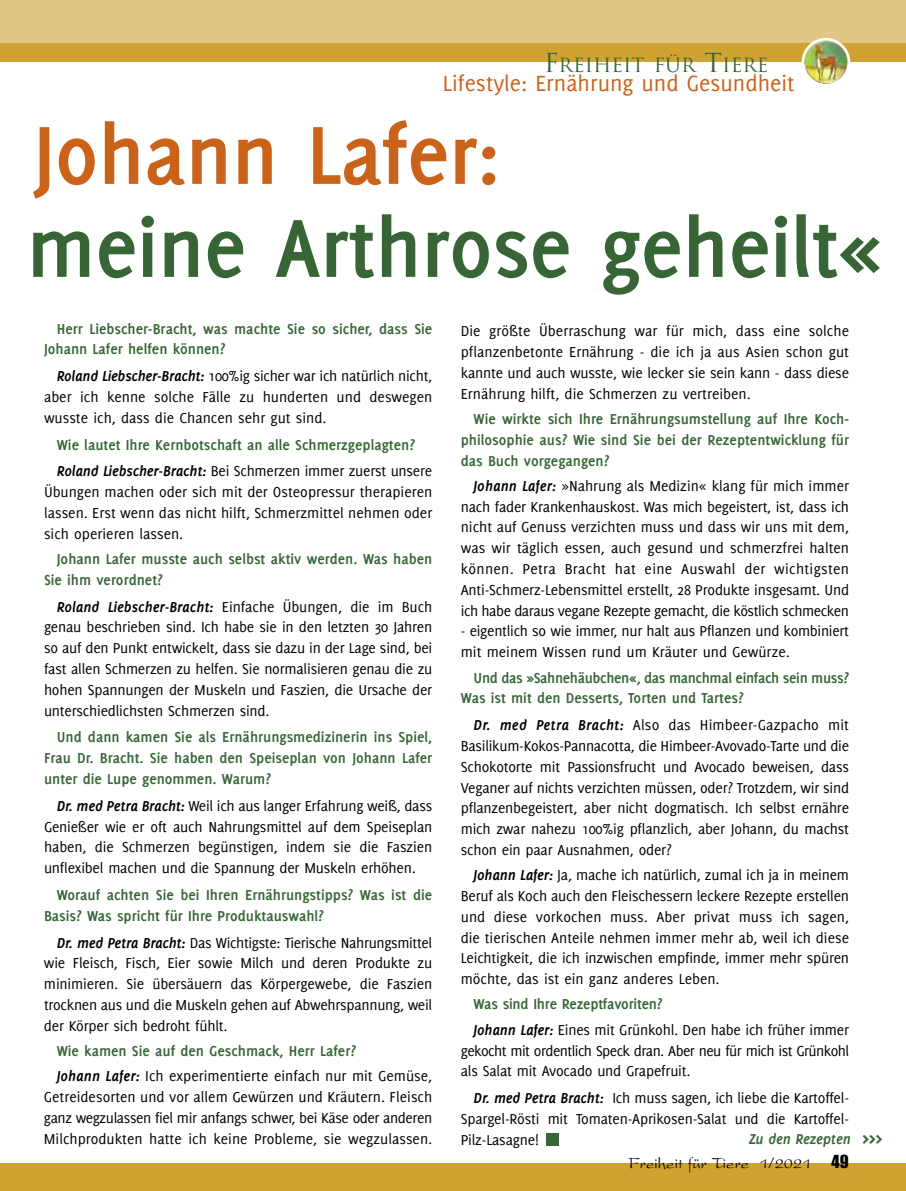
<style>
.page{position:relative;width:906px;height:1191px;background:#fff}
.page>*{position:absolute;margin:0;border:0;box-sizing:border-box;transform-origin:0 0}
.t1{font:700 90px "Delicious";letter-spacing:-.005em;color:#376536}
.t2{font:700 90px "Delicious";letter-spacing:-.005em;color:#cb621a}
.t3{font:24px "Delicious";color:#cb621a}
.t4{font:19.2px "Trajan";color:#376536}
.t5{font:16.5px "President";color:#000}
.t6{font:15.75px/20.9px "Delicious";letter-spacing:-.015em;color:#000;text-align:justify}
.t7{font:700 15.75px/20.9px "Delicious";color:#376536}
.t8{font:15.75px/20.9px "Delicious";letter-spacing:-.035em;color:#000}
.t9{font:700 15.75px/20.9px "Delicious";letter-spacing:-.02em;color:#376536}
.t10{font:italic 700 15.75px "Delicious";letter-spacing:-.015em;color:#376536}
.s1{font-size:25.5px}
.s2{font-weight:700;font-style:italic}
.s3{font-style:italic;color:#000}
.s4{font-weight:400;color:#000}
.s5{font-weight:700;color:#376536}
.s6{font-style:normal;font-size:22.5px}
.s7{font-family:"Impact"}
</style>
<div class="page">
<div style="left:0;top:1163px;width:906px;height:28px;background:#cfa232"></div>
<div style="left:0;top:0;width:906px;height:44px;background:#e2c784"></div>
<div style="left:0;top:43px;width:906px;height:18px;background:#cfa232"></div>
<img style="left:801px;top:38px;width:49px;height:46px">
<div style="left:546px;top:1133px;width:13px;height:12px;background:#376536"></div>
<p class="t4" style="left:544px;top:54px;width:226px"><span class="s1">F</span>REIHEIT FÜR <span class="s1">T</span>IERE</p>
<h2 class="t3" style="left:443px;top:74px;width:353px">Lifestyle: Ernährung und Gesundheit</h2>
<h1 class="t2" style="left:33px;top:121px;width:468px">Johann Lafer:</h1>
<h1 class="t1" style="left:26px;top:214px;width:858px">meine Arthrose geheilt«</h1>
<p class="t7" style="left:44px;top:319px;width:390px;text-indent:13px">Herr Liebscher-Bracht, was machte Sie so sicher, dass Sie<br>Johann Lafer helfen können?</p>
<p class="t6" style="left:44px;top:367px;width:390px;text-indent:13px"><span class="s2">Roland Liebscher-Bracht:</span> 100%ig sicher war ich natürlich nicht, aber ich kenne solche Fälle zu hunderten und deswegen wusste ich, dass die Chancen sehr gut sind.</p>
<p class="t7" style="left:57px;top:432px;width:377px;line-height:26.8px">Wie lautet Ihre Kernbotschaft an alle Schmerzgeplagten?<br><span class="s3">Roland Liebscher-Bracht:</span> <span class="s4">Bei Schmerzen immer zuerst unsere</span></p>
<p class="t6" style="left:44px;top:483px;width:390px">Übungen machen oder sich mit der Osteopressur therapieren lassen. Erst wenn das nicht hilft, Schmerzmittel nehmen oder sich operieren lassen.</p>
<p class="t7" style="left:44px;top:549px;width:390px;text-indent:13px">Johann Lafer musste auch selbst aktiv werden. Was haben<br>Sie ihm verordnet?</p>
<p class="t6" style="left:44px;top:597px;width:390px;text-indent:13px"><span class="s2">Roland Liebscher-Bracht:</span> Einfache Übungen, die im Buch genau beschrieben sind. Ich habe sie in den letzten 30 Jahren so auf den Punkt entwickelt, dass sie dazu in der Lage sind, bei fast allen Schmerzen zu helfen. Sie normalisieren genau die zu hohen Spannungen der Muskeln und Faszien, die Ursache der unterschiedlichsten Schmerzen sind.</p>
<p class="t7" style="left:44px;top:728px;width:390px;text-align:justify;text-indent:13px">Und dann kamen Sie als Ernährungsmedizinerin ins Spiel, Frau Dr. Bracht. Sie haben den Speiseplan von Johann Lafer unter die Lupe genommen. Warum?</p>
<p class="t6" style="left:44px;top:796px;width:390px;text-indent:13px"><span class="s2">Dr. med Petra Bracht:</span> Weil ich aus langer Erfahrung weiß, dass Genießer wie er oft auch Nahrungsmittel auf dem Speiseplan haben, die Schmerzen begünstigen, indem sie die Faszien unflexibel machen und die Spannung der Muskeln erhöhen.</p>
<p class="t7" style="left:44px;top:885px;width:390px;text-indent:13px">Worauf achten Sie bei Ihren Ernährungstipps? Was ist die<br>Basis? Was spricht für Ihre Produktauswahl?</p>
<p class="t6" style="left:44px;top:933px;width:390px;text-indent:13px"><span class="s2">Dr. med Petra Bracht:</span> Das Wichtigste: Tierische Nahrungsmittel wie Fleisch, Fisch, Eier sowie Milch und deren Produkte zu minimieren. Sie übersäuern das Körpergewebe, die Faszien trocknen aus und die Muskeln gehen auf Abwehrspannung, weil der Körper sich bedroht fühlt.</p>
<p class="t6" style="left:57px;top:1039px;width:377px;line-height:25.3px"><span class="s5">Wie kamen Sie auf den Geschmack, Herr Lafer?<br></span><span class="s2">Johann Lafer:</span> Ich experimentierte einfach nur mit Gemüse,</p>
<p class="t6" style="left:44px;top:1087px;width:390px">Getreidesorten und vor allem Gewürzen und Kräutern. Fleisch ganz wegzulassen fiel mir anfangs schwer, bei Käse oder anderen Milchprodukten hatte ich keine Probleme, sie wegzulassen.</p>
<p class="t6" style="left:461px;top:322px;width:390px">Die größte Überraschung war für mich, dass eine solche pflanzenbetonte Ernährung - die ich ja aus Asien schon gut kannte und auch wusste, wie lecker sie sein kann - dass diese Ernährung hilft, die Schmerzen zu vertreiben.</p>
<p class="t7" style="left:461px;top:409px;width:390px;text-align:justify;text-indent:13px">Wie wirkte sich Ihre Ernährungsumstellung auf Ihre Koch&shy;philosophie aus? Wie sind Sie bei der Rezeptentwicklung für das Buch vorgegangen?</p>
<p class="t6" style="left:461px;top:476px;width:390px;text-indent:13px"><span class="s2">Johann Lafer:</span> »Nahrung als Medizin« klang für mich immer nach fader Krankenhauskost. Was mich begeistert, ist, dass ich nicht auf Genuss verzichten muss und dass wir uns mit dem, was wir täglich essen, auch gesund und schmerzfrei halten können. Petra Bracht hat eine Auswahl der wichtigsten Anti-Schmerz-Lebensmittel erstellt, 28 Produkte insgesamt. Und ich habe daraus vegane Rezepte gemacht, die köstlich schmecken</p>
<p class="t6" style="left:461px;top:622px;width:390px">- eigentlich so wie immer, nur halt aus Pflanzen und kombiniert mit meinem Wissen rund um Kräuter und Gewürze.</p>
<p class="t9" style="left:461px;top:668px;width:390px;text-indent:13px">Und das »Sahnehäubchen«, das manchmal einfach sein muss?<br>Was ist mit den Desserts, Torten und Tartes?</p>
<p class="t6" style="left:461px;top:715px;width:390px;text-indent:13px"><span class="s2">Dr. med Petra Bracht:</span> Also das Himbeer-Gazpacho mit Basilikum-Kokos-Pannacotta, die Himbeer-Avovado-Tarte und die Schokotorte mit Passionsfrucht und Avocado beweisen, dass Veganer auf nichts verzichten müssen, oder? Trotzdem, wir sind pflanzenbegeistert, aber nicht dogmatisch. Ich selbst ernähre mich zwar nahezu 100%ig pflanzlich, aber Johann, du machst schon ein paar Ausnahmen, oder?</p>
<p class="t6" style="left:461px;top:865px;width:390px;text-indent:13px"><span class="s2">Johann Lafer:</span> Ja, mache ich natürlich, zumal ich ja in meinem Beruf als Koch auch den Fleischessern leckere Rezepte erstellen und diese vorkochen muss. Aber privat muss ich sagen, die tierischen Anteile nehmen immer mehr ab, weil ich diese Leichtigkeit, die ich inzwischen empfinde, immer mehr spüren möchte, das ist ein ganz anderes Leben.</p>
<p class="t6" style="left:473px;top:992px;width:377px;line-height:25.3px"><span class="s5">Was sind Ihre Rezeptfavoriten?<br></span><span class="s2">Johann Lafer:</span> Eines mit Grünkohl. Den habe ich früher immer</p>
<p class="t8" style="left:461px;top:1041px;width:390px">gekocht mit ordentlich Speck dran. Aber neu für mich ist Grünkohl als Salat mit Avocado und Grapefruit.</p>
<p class="t6" style="left:461px;top:1088px;width:390px;text-indent:13px"><span class="s2">Dr. med Petra Bracht:</span> Ich muss sagen, ich liebe die Kartoffel-Spargel-Rösti mit Tomaten-Aprikosen-Salat und die Kartoffel-Pilz-Lasagne!</p>
<p class="t10" style="left:749px;top:1133px;width:135px">Zu den Rezepten <span class="s6">&gt;&gt;&gt;</span></p>
<p class="t5" style="left:628px;top:1158px;width:222px">Freiheit für Tiere 1/2021 <span class="s7">49</span></p>
</div>
